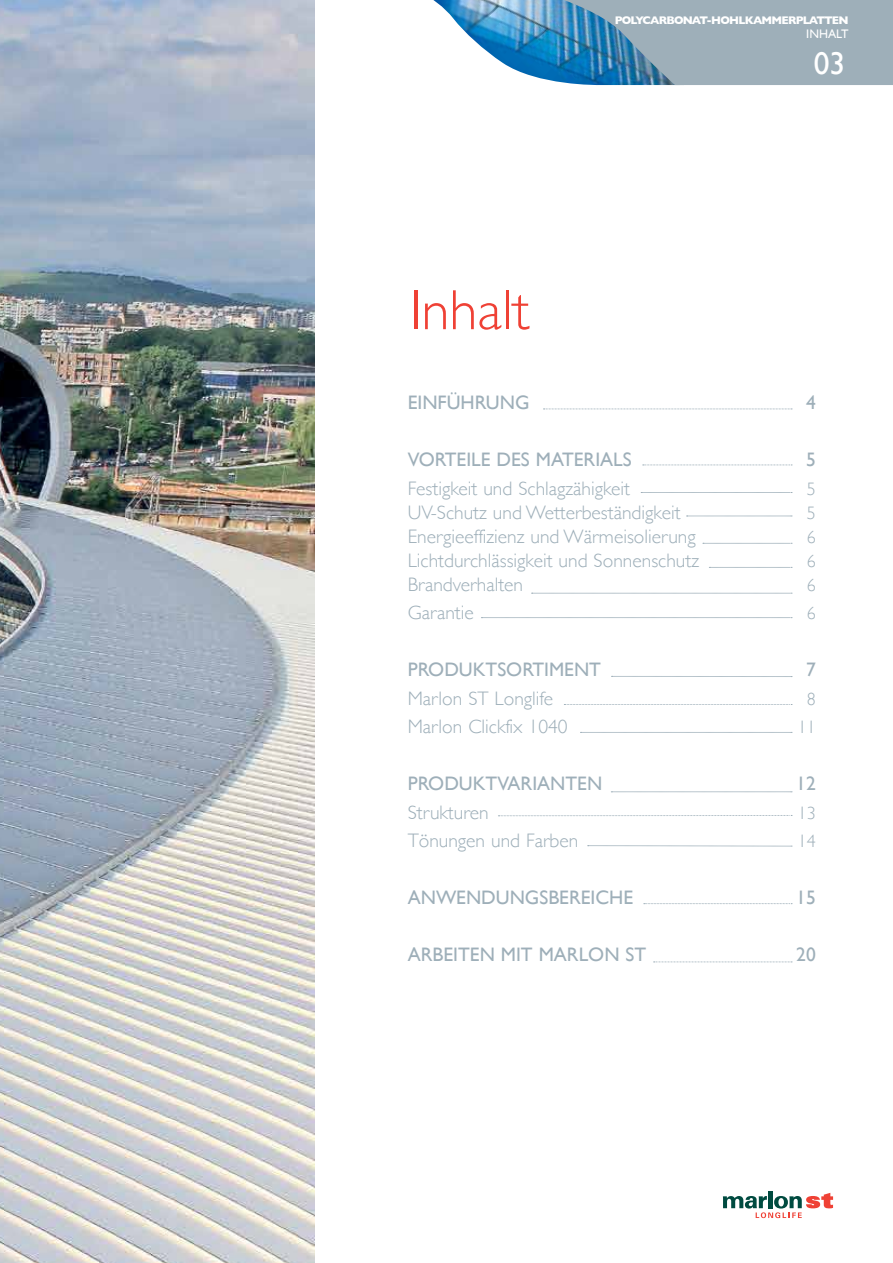
<style>
.page{position:relative;width:893px;height:1263px;background:#fff}
.page>*{position:absolute;margin:0;border:0;box-sizing:border-box;transform-origin:0 0}
.t1{font:300 57px "Gill Sans";color:#ef4135}
.t2{font:31.5px "Gill Sans";color:#fff}
.t3{font:300 19.5px "Gill Sans";color:#9eafb9}
.t4{font:19.5px "Gill Sans";color:#9eafb9}
.t5{font:300 18px "Gill Sans";color:#9eafb9}
.t6{font:12.3px "Gill Sans";color:#fff}
.t7{font:700 11.25px "Gill Sans";letter-spacing:-.07em;color:#fff}
</style>
<div class="page">
<img style="left:433px;top:0;width:251px;height:86px">
<svg style="left:521px;top:0;width:372px;height:85px;background:#80a3b8"></svg>
<hr style="left:768px;top:1191px;width:4px;height:17px;background:#004b40">
<svg style="left:723px;top:1193px;width:110px;height:25px"></svg>
<img style="left:0;top:0;width:315px;height:1263px">
<svg style="left:543px;top:409px;width:249px;height:1px"></svg>
<svg style="left:643px;top:465px;width:149px;height:1px"></svg>
<svg style="left:564px;top:704px;width:228px;height:1px"></svg>
<svg style="left:498px;top:815px;width:294px;height:1px"></svg>
<svg style="left:644px;top:903px;width:148px;height:1px"></svg>
<svg style="left:580px;top:732px;width:212px;height:1px"></svg>
<svg style="left:611px;top:791px;width:181px;height:1px"></svg>
<svg style="left:588px;top:845px;width:204px;height:2px"></svg>
<svg style="left:481px;top:617px;width:311px;height:1px"></svg>
<svg style="left:531px;top:593px;width:261px;height:1px"></svg>
<svg style="left:709px;top:567px;width:83px;height:1px"></svg>
<svg style="left:686px;top:516px;width:106px;height:1px"></svg>
<svg style="left:641px;top:492px;width:151px;height:1px"></svg>
<svg style="left:703px;top:543px;width:89px;height:1px"></svg>
<svg style="left:654px;top:961px;width:138px;height:1px"></svg>
<svg style="left:611px;top:676px;width:181px;height:1px"></svg>
<p class="t7" style="left:615px;top:11px;width:235px">POLYCARBONAT-HOHLKAMMERPLATTEN</p>
<p class="t6" style="left:806px;top:27px;width:44px">INHALT</p>
<h1 class="t1" style="left:410px;top:266px;width:121px">Inhalt</h1>
<h2 class="t2" style="left:814px;top:45px;width:33px">03</h2>
<p class="t4" style="left:408px;top:391px;width:123px">EINFÜHRUNG</p>
<p class="t4" style="left:806px;top:391px;width:11px">4</p>
<p class="t4" style="left:408px;top:448px;width:225px">VORTEILE DES MATERIALS</p>
<p class="t4" style="left:806px;top:448px;width:11px">5</p>
<p class="t3" style="left:408px;top:473px;width:224px">Festigkeit und Schlagzähigkeit</p>
<p class="t5" style="left:807px;top:475px;width:10px">5</p>
<p class="t3" style="left:408px;top:497px;width:274px">UV-Schutz und Wetterbeständigkeit</p>
<p class="t5" style="left:807px;top:499px;width:10px">5</p>
<p class="t3" style="left:408px;top:521px;width:290px">Energieeffizienz und Wärmeisolierung</p>
<p class="t5" style="left:807px;top:523px;width:10px">6</p>
<p class="t3" style="left:408px;top:545px;width:293px">Lichtdurchlässigkeit und Sonnenschutz</p>
<p class="t5" style="left:807px;top:547px;width:10px">6</p>
<p class="t3" style="left:408px;top:569px;width:117px">Brandverhalten</p>
<p class="t5" style="left:807px;top:571px;width:10px">6</p>
<p class="t3" style="left:408px;top:597px;width:68px">Garantie</p>
<p class="t5" style="left:807px;top:599px;width:10px">6</p>
<p class="t4" style="left:408px;top:658px;width:195px">PRODUKTSORTIMENT</p>
<p class="t4" style="left:806px;top:658px;width:11px">7</p>
<p class="t3" style="left:408px;top:683px;width:147px">Marlon ST Longlife</p>
<p class="t5" style="left:807px;top:685px;width:10px">8</p>
<p class="t3" style="left:408px;top:711px;width:161px">Marlon Clickfix 1040</p>
<p class="t5" style="left:798px;top:713px;width:19px">11</p>
<p class="t4" style="left:408px;top:772px;width:196px">PRODUKTVARIANTEN</p>
<p class="t4" style="left:796px;top:772px;width:21px">12</p>
<p class="t3" style="left:408px;top:797px;width:83px">Strukturen</p>
<p class="t5" style="left:798px;top:799px;width:19px">13</p>
<p class="t3" style="left:408px;top:825px;width:172px">Tönungen und Farben</p>
<p class="t5" style="left:798px;top:827px;width:19px">14</p>
<p class="t4" style="left:408px;top:886px;width:227px">ANWENDUNGSBEREICHE</p>
<p class="t4" style="left:796px;top:886px;width:21px">15</p>
<p class="t4" style="left:408px;top:943px;width:240px">ARBEITEN MIT MARLON ST</p>
<p class="t4" style="left:796px;top:943px;width:21px">20</p>
</div>
